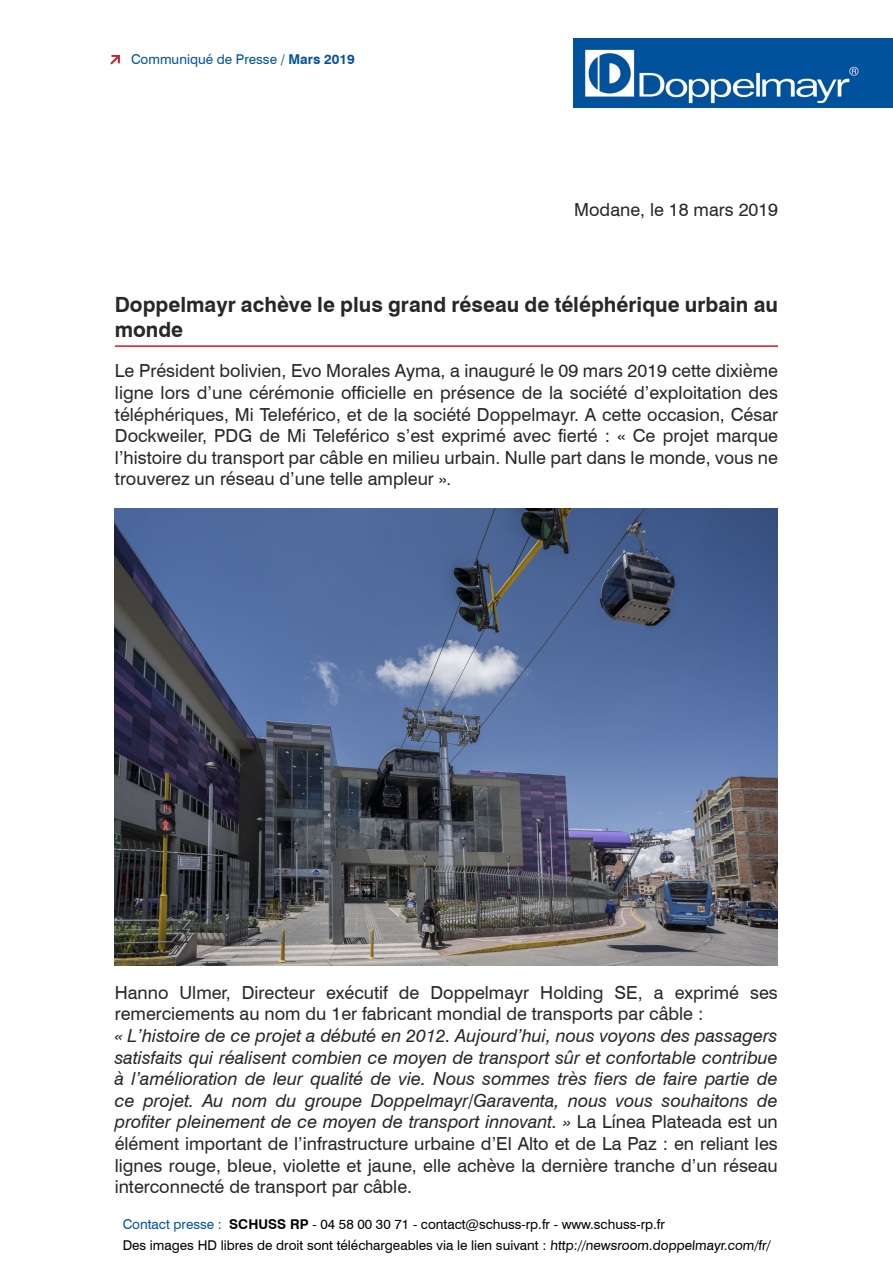
<style>
.page{position:relative;width:893px;height:1263px;background:#fff}
.page>*{position:absolute;margin:0;border:0;box-sizing:border-box;transform-origin:0 0}
.t1{font:700 21px/25.2px "Swiss 721 BT";color:#292829}
.t2{font:18px/21.6px "Swiss 721 BT";color:#292829;text-align:justify}
.t3{font:italic 18px/21.6px "Swiss 721 BT";color:#292829;text-align:justify}
.t4{font:13.5px/21px "Swiss 721 BT";color:#000}
.t5{font:13.5px "Swiss 721 BT";color:#00529c}
.s1{font-weight:700}
.s2{font-family:"Minion Pro"}
.s3{font-style:normal}
.s4{color:#00529c}
</style>
<div class="page">
<svg style="left:111px;top:55px;width:9px;height:9px"></svg>
<img style="left:574px;top:38px;width:319px;height:69px">
<hr style="left:115px;top:345px;width:663px;height:2px;background:#d71920">
<img style="left:115px;top:508px;width:663px;height:457px">
<p class="t5" style="left:131px;top:51px;width:225px">Communiqué de Presse / <span class="s1">Mars 2019</span></p>
<p class="t2" style="left:574px;top:198px;width:205px">Modane, le 18 mars 2019</p>
<p class="t1" style="left:115px;top:291px;width:665px">Doppelmayr achève le plus grand réseau de téléphérique urbain au monde</p>
<p class="t2" style="left:115px;top:360px;width:665px">Le Président bolivien, Evo Morales Ayma, a inauguré le 09 mars 2019 cette dixième ligne lors d’une cérémonie officielle en présence de la société d’exploitation des téléphériques, Mi Teleférico, et de la société Doppelmayr. A cette occasion, César Dockweiler, PDG de Mi Teleférico s’est exprimé avec fierté : « Ce projet marque l’histoire du transport par câble en milieu urbain. Nulle part dans le monde, vous ne trouverez un réseau d’une telle ampleur »<span class="s2">.</span></p>
<p class="t2" style="left:115px;top:981px;width:665px">Hanno Ulmer, Directeur exécutif de Doppelmayr Holding SE, a exprimé ses remerciements au nom du 1er fabricant mondial de transports par câble :</p>
<p class="t3" style="left:115px;top:1024px;width:665px">« L’histoire de ce projet a débuté en 2012. Aujourd’hui, nous voyons des passagers satisfaits qui réalisent combien ce moyen de transport sûr et confortable contribue à l’amélioration de leur qualité de vie. Nous sommes très fiers de faire partie de ce projet. Au nom du groupe Doppelmayr/Garaventa, nous vous souhaitons de profiter pleinement de ce moyen de transport innovant. » <span class="s3">La Línea Plateada est un élément important de l’infrastructure urbaine d’El Alto et de La Paz : en reliant les lignes rouge, bleue, violette et jaune, elle achève la dernière tranche d’un réseau interconnecté de transport par câble.</span></p>
<p class="t4" style="left:123px;top:1213px;width:650px"><span class="s4">Contact presse :</span> <span class="s1">SCHUSS RP</span> - 04 58 00 30 71 - contact@schuss-rp.fr - www.schuss-rp.fr<br>Des images HD libres de droit sont téléchargeables via le lien suivant : http://newsroom.doppelmayr.com/fr/</p>
</div>
